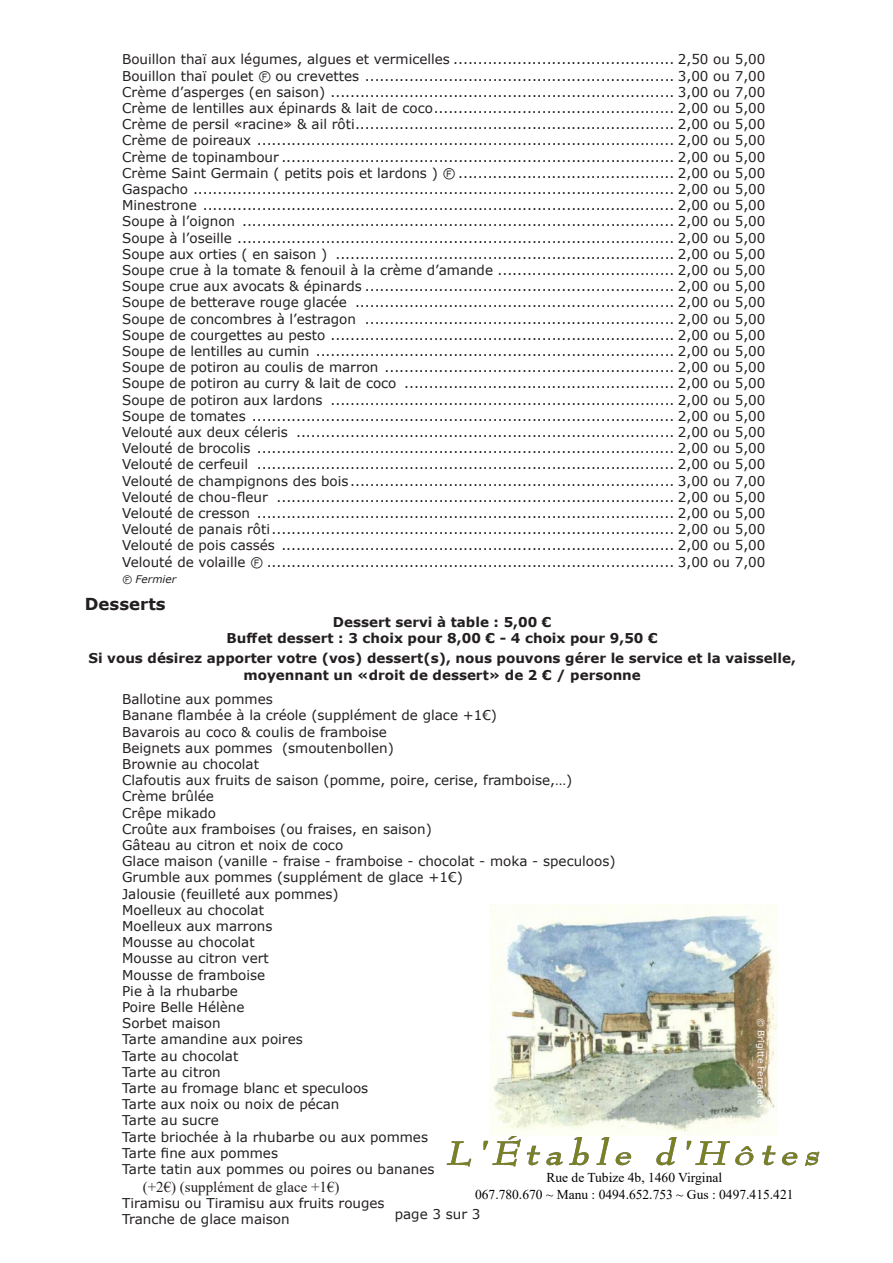
<style>
.page{position:relative;width:893px;height:1263px;background:#fff}
.page>*{position:absolute;margin:0;border:0;box-sizing:border-box;transform-origin:0 0}
.t1{font:700 16.5px "Verdana";color:#231f20}
.t2{font:15px "Times New Roman";color:#231f20}
.t3{font:13.5px "Verdana";color:#231f20}
.menus_trame_de_fond{font:700 13.5px/16.2px "Verdana";color:#231f20;text-align:center}
.t4{font:13.5px "Times New Roman";color:#000}
.t5{font:italic 10.5px "Verdana";color:#231f20}
.t6{font:9px "MS Reference Sans Serif";color:#fff}
.s1{font-family:"Arial Unicode MS"}
.s2{font-family:"Arial Unicode MS";font-style:normal}
</style>
<div class="page">
<img style="left:446px;top:985px;width:374px;height:182px">
<img style="left:490px;top:904px;width:288px;height:231px">
<p class="t3" style="left:122px;top:50px;width:645px">Bouillon thaï aux légumes, algues et vermicelles ............................................. 2,50 ou 5,00</p>
<p class="t3" style="left:122px;top:66px;width:645px">Bouillon thaï poulet <span class="s1">Ⓕ</span> ou crevettes ............................................................... 3,00 ou 7,00</p>
<p class="t3" style="left:122px;top:83px;width:645px">Crème d’asperges (en saison) ...................................................................... 3,00 ou 7,00</p>
<p class="t3" style="left:122px;top:99px;width:645px">Crème de lentilles aux épinards &amp; lait de coco................................................. 2,00 ou 5,00</p>
<p class="t3" style="left:122px;top:115px;width:645px">Crème de persil «racine» &amp; ail rôti................................................................. 2,00 ou 5,00</p>
<p class="t3" style="left:122px;top:131px;width:645px">Crème de poireaux ..................................................................................... 2,00 ou 5,00</p>
<p class="t3" style="left:122px;top:147px;width:645px">Crème de topinambour ................................................................................ 2,00 ou 5,00</p>
<p class="t3" style="left:122px;top:164px;width:645px">Crème Saint Germain ( petits pois et lardons ) <span class="s1">Ⓕ</span> ............................................ 2,00 ou 5,00</p>
<p class="t3" style="left:122px;top:180px;width:645px">Gaspacho .................................................................................................. 2,00 ou 5,00</p>
<p class="t3" style="left:122px;top:196px;width:645px">Minestrone ................................................................................................ 2,00 ou 5,00</p>
<p class="t3" style="left:122px;top:212px;width:645px">Soupe à l’oignon ........................................................................................ 2,00 ou 5,00</p>
<p class="t3" style="left:122px;top:228px;width:645px">Soupe à l’oseille ......................................................................................... 2,00 ou 5,00</p>
<p class="t3" style="left:122px;top:245px;width:645px">Soupe aux orties ( en saison ) ..................................................................... 2,00 ou 5,00</p>
<p class="t3" style="left:122px;top:261px;width:645px">Soupe crue à la tomate &amp; fenouil à la crème d’amande .................................... 2,00 ou 5,00</p>
<p class="t3" style="left:122px;top:277px;width:645px">Soupe crue aux avocats &amp; épinards ............................................................... 2,00 ou 5,00</p>
<p class="t3" style="left:122px;top:293px;width:645px">Soupe de betterave rouge glacée ................................................................. 2,00 ou 5,00</p>
<p class="t3" style="left:122px;top:309px;width:645px">Soupe de concombres à l’estragon ............................................................... 2,00 ou 5,00</p>
<p class="t3" style="left:122px;top:326px;width:645px">Soupe de courgettes au pesto ...................................................................... 2,00 ou 5,00</p>
<p class="t3" style="left:122px;top:342px;width:645px">Soupe de lentilles au cumin ......................................................................... 2,00 ou 5,00</p>
<p class="t3" style="left:122px;top:358px;width:645px">Soupe de potiron au coulis de marron ........................................................... 2,00 ou 5,00</p>
<p class="t3" style="left:122px;top:374px;width:645px">Soupe de potiron au curry &amp; lait de coco ....................................................... 2,00 ou 5,00</p>
<p class="t3" style="left:122px;top:390px;width:645px">Soupe de potiron aux lardons ...................................................................... 2,00 ou 5,00</p>
<p class="t3" style="left:122px;top:407px;width:645px">Soupe de tomates ...................................................................................... 2,00 ou 5,00</p>
<p class="t3" style="left:122px;top:423px;width:645px">Velouté aux deux céleris ............................................................................. 2,00 ou 5,00</p>
<p class="t3" style="left:122px;top:439px;width:645px">Velouté de brocolis ..................................................................................... 2,00 ou 5,00</p>
<p class="t3" style="left:122px;top:455px;width:645px">Velouté de cerfeuil ..................................................................................... 2,00 ou 5,00</p>
<p class="t3" style="left:122px;top:471px;width:645px">Velouté de champignons des bois.................................................................. 3,00 ou 7,00</p>
<p class="t3" style="left:122px;top:488px;width:645px">Velouté de chou-fleur ................................................................................. 2,00 ou 5,00</p>
<p class="t3" style="left:122px;top:504px;width:645px">Velouté de cresson ..................................................................................... 2,00 ou 5,00</p>
<p class="t3" style="left:122px;top:520px;width:645px">Velouté de panais rôti.................................................................................. 2,00 ou 5,00</p>
<p class="t3" style="left:122px;top:536px;width:645px">Velouté de pois cassés ................................................................................ 2,00 ou 5,00</p>
<p class="t3" style="left:122px;top:552px;width:645px">Velouté de volaille <span class="s1">Ⓕ</span> ................................................................................... 3,00 ou 7,00</p>
<p class="t5" style="left:122px;top:572px;width:56px"><span class="s2">Ⓕ</span> Fermier</p>
<p class="t1" style="left:85px;top:593px;width:82px">Desserts</p>
<p class="menus_trame_de_fond" style="left:227px;top:613px;width:433px">Dessert servi à table : 5,00 €<br>Buffet dessert : 3 choix pour 8,00 € - 4 choix pour 9,50 €</p>
<p class="menus_trame_de_fond" style="left:88px;top:650px;width:709px">Si vous désirez apporter votre (vos) dessert(s), nous pouvons gérer le service et la vaisselle,</p>
<p class="menus_trame_de_fond" style="left:243px;top:666px;width:399px">moyennant un «droit de dessert» de 2 € / personne</p>
<p class="t3" style="left:122px;top:690px;width:152px">Ballotine aux pommes</p>
<p class="t3" style="left:122px;top:706px;width:376px">Banane flambée à la créole (supplément de glace +1€)</p>
<p class="t3" style="left:122px;top:722px;width:266px">Bavarois au coco &amp; coulis de framboise</p>
<p class="t3" style="left:122px;top:739px;width:273px">Beignets aux pommes (smoutenbollen)</p>
<p class="t3" style="left:122px;top:755px;width:138px">Brownie au chocolat</p>
<p class="t3" style="left:122px;top:771px;width:452px">Clafoutis aux fruits de saison (pomme, poire, cerise, framboise,…)</p>
<p class="t3" style="left:122px;top:787px;width:93px">Crème brûlée</p>
<p class="t3" style="left:122px;top:803px;width:95px">Crêpe mikado</p>
<p class="t3" style="left:122px;top:820px;width:311px">Croûte aux framboises (ou fraises, en saison)</p>
<p class="t3" style="left:122px;top:836px;width:223px">Gâteau au citron et noix de coco</p>
<p class="t3" style="left:122px;top:852px;width:495px">Glace maison (vanille - fraise - framboise - chocolat - moka - speculoos)</p>
<p class="t3" style="left:122px;top:868px;width:342px">Grumble aux pommes (supplément de glace +1€)</p>
<p class="t3" style="left:122px;top:884px;width:218px">Jalousie (feuilleté aux pommes)</p>
<p class="t3" style="left:122px;top:901px;width:143px">Moelleux au chocolat</p>
<p class="t3" style="left:122px;top:917px;width:152px">Moelleux aux marrons</p>
<p class="t3" style="left:122px;top:933px;width:134px">Mousse au chocolat</p>
<p class="t3" style="left:122px;top:949px;width:148px">Mousse au citron vert</p>
<p class="t3" style="left:122px;top:965px;width:145px">Mousse de framboise</p>
<p class="t3" style="left:122px;top:982px;width:117px">Pie à la rhubarbe</p>
<p class="t3" style="left:122px;top:998px;width:124px">Poire Belle Hélène</p>
<p class="t3" style="left:122px;top:1014px;width:100px">Sorbet maison</p>
<p class="t3" style="left:122px;top:1030px;width:182px">Tarte amandine aux poires</p>
<p class="t3" style="left:122px;top:1046px;width:118px">Tarte au chocolat</p>
<p class="t3" style="left:122px;top:1063px;width:100px">Tarte au citron</p>
<p class="t3" style="left:122px;top:1079px;width:248px">Tarte au fromage blanc et speculoos</p>
<p class="t3" style="left:122px;top:1095px;width:219px">Tarte aux noix ou noix de pécan</p>
<p class="t3" style="left:122px;top:1111px;width:98px">Tarte au sucre</p>
<p class="t3" style="left:122px;top:1127px;width:307px">Tarte briochée à la rhubarbe ou aux pommes</p>
<p class="t3" style="left:122px;top:1144px;width:157px">Tarte fine aux pommes</p>
<p class="t3" style="left:122px;top:1160px;width:314px">Tarte tatin aux pommes ou poires ou bananes</p>
<p class="t2" style="left:143px;top:1176px;width:198px">(+2€) (supplément de glace +1€)</p>
<p class="t3" style="left:122px;top:1194px;width:264px">Tiramisu ou Tiramisu aux fruits rouges</p>
<p class="t3" style="left:122px;top:1210px;width:169px">Tranche de glace maison</p>
<p class="t3" style="left:395px;top:1205px;width:87px">page 3 sur 3</p>
<p class="t6" style="left:767px;top:1018px;width:88px;rotate:90deg">© Brigitte Ferrante</p>
<p class="t4" style="left:546px;top:1168px;width:177px">Rue de Tubize 4b, 1460 Virginal</p>
<p class="t4" style="left:475px;top:1184px;width:320px">067.780.670 ~ Manu : 0494.652.753 ~ Gus : 0497.415.421</p>
</div>
